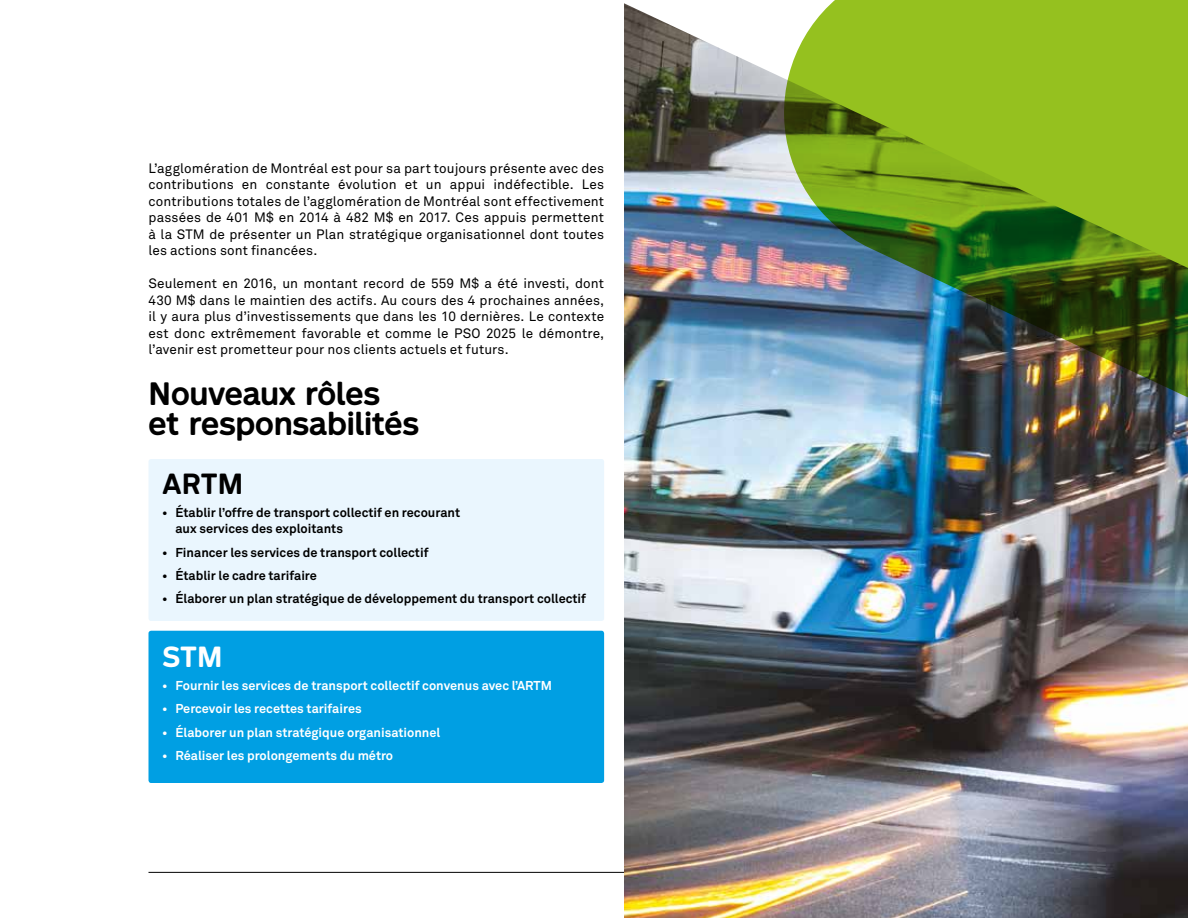
<style>
.page{position:relative;width:1188px;height:918px;background:#fff}
.page>*{position:absolute;margin:0;border:0;box-sizing:border-box;transform-origin:0 0}
.t1{font:700 30px/30px "STM Montreal";letter-spacing:-.01em;color:#000}
.t2{font:700 27px "STM Montreal";color:#000}
.t3{font:700 27px "STM Montreal";color:#fff}
.t4{font:13.5px/16.5px "Akkurat";letter-spacing:.01em;color:#000;text-align:justify}
.t5{font:700 12.75px/16.5px "Akkurat";color:#000}
.t6{font:700 12.75px "Akkurat";color:#fff}
</style>
<div class="page">
<hr style="left:148px;top:872px;width:932px;height:1px;background:#000">
<svg style="left:603px;top:680px;width:2px;height:103px"></svg>
<img style="left:624px;top:287px;width:564px;height:631px">
<img style="left:624px;top:3px;width:159px;height:284px">
<img style="left:783px;top:0;width:405px;height:487px">
<div style="left:149px;top:459px;width:455px;height:162px;background:#eaf6fe;border-radius:3px"></div>
<div style="left:149px;top:631px;width:455px;height:152px;background:#009fe3;border-radius:3px"></div>
<p class="t4" style="left:148px;top:160px;width:457px">L’agglomération de Montréal est pour sa part toujours présente avec des contributions en constante évolution et un appui indéfectible. Les contributions totales de l’agglomération de Montréal sont effectivement passées de 401 M$ en 2014 à 482 M$ en 2017. Ces appuis permettent à la STM de présenter un Plan stratégique organisationnel dont toutes les actions sont financées.</p>
<p class="t4" style="left:148px;top:275px;width:457px">Seulement en 2016, un montant record de 559 M$ a été investi, dont 430 M$ dans le maintien des actifs. Au cours des 4 prochaines années, il y aura plus d’investissements que dans les 10 dernières. Le contexte est donc extrêmement favorable et comme le PSO 2025 le démontre, l’avenir est prometteur pour nos clients actuels et futurs.</p>
<h1 class="t1" style="left:148px;top:378px;width:272px">Nouveaux rôles<br>et responsabilités</h1>
<h2 class="t2" style="left:162px;top:466px;width:83px">ARTM</h2>
<p class="t5" style="left:176px;top:504px;width:286px;text-indent:-14px">• Établir l’offre de transport collectif en recourant aux services des exploitants</p>
<p class="t5" style="left:162px;top:544px;width:268px">• Financer les services de transport collectif</p>
<p class="t5" style="left:162px;top:567px;width:156px">• Établir le cadre tarifaire</p>
<p class="t5" style="left:162px;top:590px;width:426px">• Élaborer un plan stratégique de développement du transport collectif</p>
<h2 class="t3" style="left:162px;top:640px;width:62px">STM</h2>
<p class="t6" style="left:162px;top:678px;width:391px">• Fournir les services de transport collectif convenus avec l’ARTM</p>
<p class="t6" style="left:162px;top:701px;width:201px">• Percevoir les recettes tarifaires</p>
<p class="t6" style="left:162px;top:724px;width:280px">• Élaborer un plan stratégique organisationnel</p>
<p class="t6" style="left:162px;top:747px;width:233px">• Réaliser les prolongements du métro</p>
</div>
